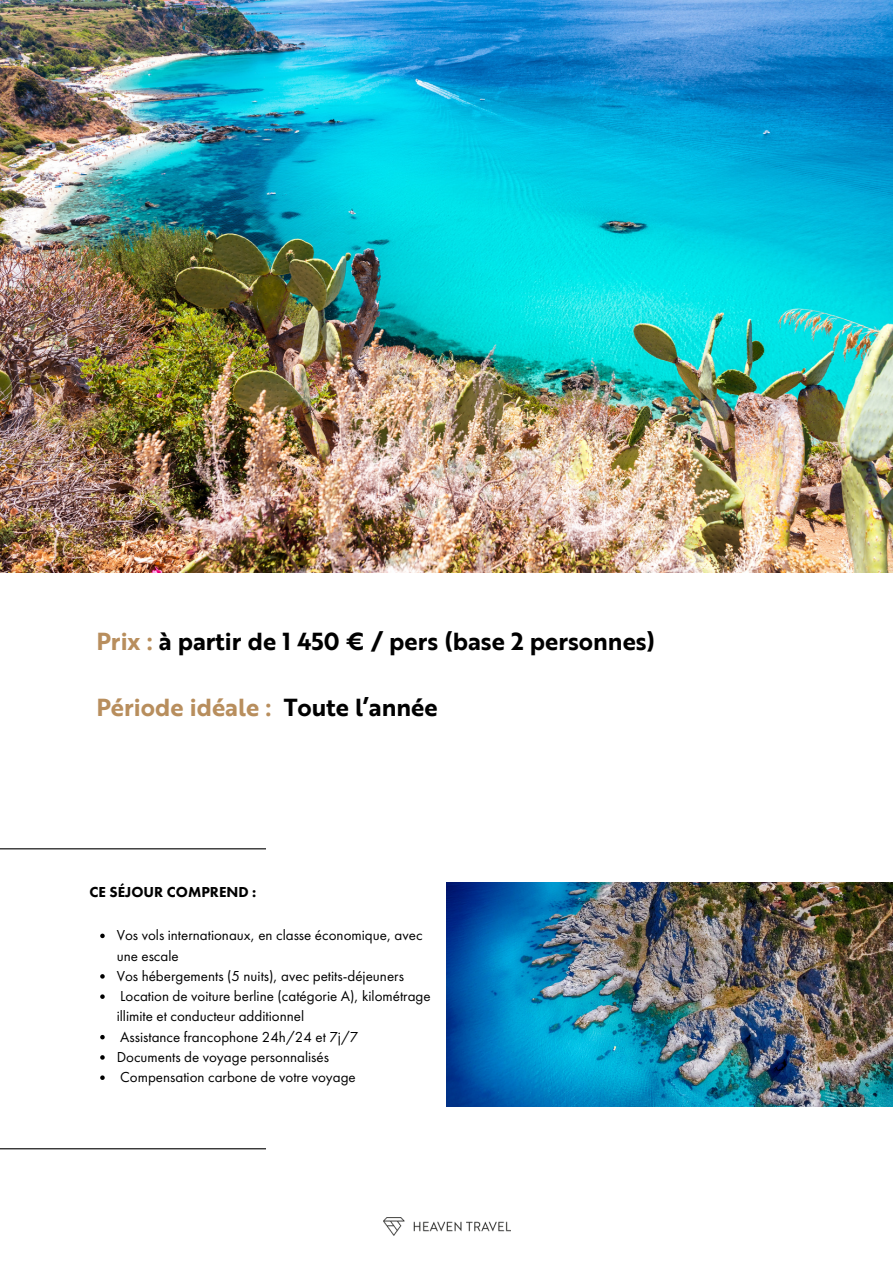
<style>
.page{position:relative;width:893px;height:1264px;background:#fff}
.page>*{position:absolute;margin:0;border:0;box-sizing:border-box;transform-origin:0 0}
.t1{font:700 24px "Brother 1816";color:#000}
.t2{font:700 24px "Brother 1816";color:#b88e5d}
.t3{font:15px/20.2px "Futura PT";color:#000}
.t4{font:800 15px "Futura PT";color:#000}
.s1{color:#b88e5d}
.s2{color:#000}
</style>
<div class="page">
<img style="left:383px;top:1217px;width:127px;height:18px">
<hr style="left:0;top:1148px;width:266px;height:1px;background:#000">
<hr style="left:0;top:848px;width:266px;height:1px;background:#000">
<img style="left:446px;top:882px;width:446px;height:224px">
<svg style="left:100px;top:933px;width:5px;height:5px"></svg>
<svg style="left:100px;top:974px;width:5px;height:4px"></svg>
<svg style="left:100px;top:994px;width:5px;height:4px"></svg>
<svg style="left:100px;top:1034px;width:5px;height:5px"></svg>
<svg style="left:100px;top:1055px;width:5px;height:4px"></svg>
<svg style="left:100px;top:1075px;width:5px;height:4px"></svg>
<img style="left:0;top:0;width:892px;height:573px">
<p class="t1" style="left:96px;top:632px;width:560px"><span class="s1">Prix :</span> à partir de 1 450 € / pers (base 2 personnes)</p>
<p class="t2" style="left:96px;top:697px;width:342px">Période idéale : <span class="s2">Toute l’année</span></p>
<h1 class="t4" style="left:89px;top:882px;width:169px">CE SÉJOUR COMPREND :</h1>
<h2 class="t3" style="left:117px;top:925px;width:307px">Vos vols internationaux, en classe économique, avec une escale</h2>
<p class="t3" style="left:117px;top:965px;width:289px">Vos hébergements (5 nuits), avec petits-déjeuners</p>
<p class="t3" style="left:117px;top:985px;width:315px">Location de voiture berline (catégorie A), kilométrage illimite et conducteur additionnel</p>
<p class="t3" style="left:120px;top:1026px;width:240px">Assistance francophone 24h/24 et 7j/7</p>
<p class="t3" style="left:117px;top:1046px;width:214px">Documents de voyage personnalisés</p>
<p class="t3" style="left:120px;top:1066px;width:237px">Compensation carbone de votre voyage</p>
</div>
